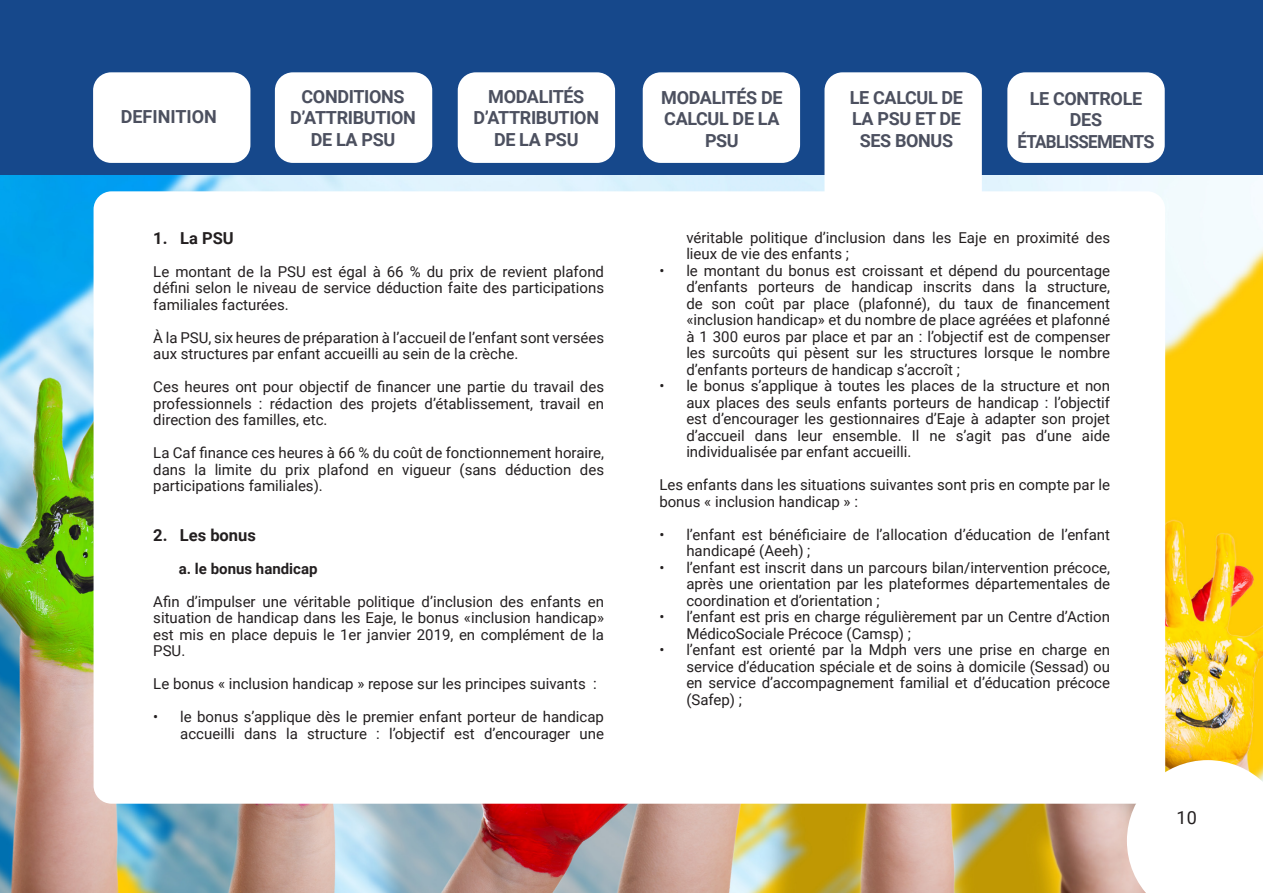
<style>
.page{position:relative;width:1263px;height:893px;background:#fff}
.page>*{position:absolute;margin:0;border:0;box-sizing:border-box;transform-origin:0 0}
.t1{font:700 18px/21.6px "Roboto";letter-spacing:-.02em;color:#4c505f;text-align:center}
.t2{font:700 18px/21.6px "Roboto";letter-spacing:-.04em;color:#4c505f;text-align:center}
.t3{font:700 18px "Roboto";color:#4c505f}
.t4{font:18px "Roboto";color:#231f20}
.t5{font:700 16.5px "Roboto";color:#231f20}
.t6{font:15px/16.5px "Roboto";color:#231f20;text-align:justify}
.t7{font:700 15px "Roboto";color:#231f20}
</style>
<div class="page">
<img style="left:0;top:174px;width:1263px;height:719px">
<div style="left:94px;top:191px;width:1071px;height:613px;background:#fff;border-radius:18px"></div>
<div style="left:0;top:0;width:1263px;height:174px;background:#16488b"></div>
<svg style="left:1127px;top:760px;width:136px;height:133px"></svg>
<div style="left:93px;top:72px;width:157px;height:91px;background:#fff;border-radius:18px"></div>
<div style="left:458px;top:72px;width:157px;height:91px;background:#fff;border-radius:18px"></div>
<div style="left:275px;top:72px;width:157px;height:91px;background:#fff;border-radius:18px"></div>
<div style="left:643px;top:72px;width:157px;height:91px;background:#fff;border-radius:18px"></div>
<div style="left:1007px;top:72px;width:158px;height:91px;background:#fff;border-radius:18px"></div>
<div style="left:824px;top:72px;width:158px;height:148px;background:#fff;border-radius:18px"></div>
<p class="t3" style="left:121px;top:104px;width:98px">DEFINITION</p>
<p class="t1" style="left:290px;top:85px;width:127px">CONDITIONS<br>D’ATTRIBUTION<br>DE LA PSU</p>
<p class="t1" style="left:473px;top:85px;width:127px">MODALITÉS<br>D’ATTRIBUTION<br>DE LA PSU</p>
<p class="t1" style="left:661px;top:86px;width:123px">MODALITÉS DE<br>CALCUL DE LA<br>PSU</p>
<p class="t1" style="left:850px;top:86px;width:115px">LE CALCUL DE<br>LA PSU ET DE<br>SES BONUS</p>
<p class="t2" style="left:1017px;top:87px;width:139px">LE CONTROLE<br>DES<br>ÉTABLISSEMENTS</p>
<p class="t5" style="left:153px;top:226px;width:82px">1. La PSU</p>
<p class="t6" style="left:153px;top:263px;width:452px">Le montant de la PSU est égal à 66 % du prix de revient plafond défini selon le niveau de service déduction faite des participations familiales facturées.</p>
<p class="t6" style="left:153px;top:329px;width:452px">À la PSU, six heures de préparation à l’accueil de l’enfant sont versées aux structures par enfant accueilli au sein de la crèche.</p>
<p class="t6" style="left:153px;top:378px;width:452px">Ces heures ont pour objectif de financer une partie du travail des professionnels : rédaction des projets d’établissement, travail en direction des familles, etc.</p>
<p class="t6" style="left:153px;top:444px;width:452px">La Caf finance ces heures à 66 % du coût de fonctionnement horaire, dans la limite du prix plafond en vigueur (sans déduction des participations familiales).</p>
<p class="t5" style="left:153px;top:523px;width:104px">2. Les bonus</p>
<p class="t7" style="left:179px;top:558px;width:140px">a. le bonus handicap</p>
<p class="t6" style="left:153px;top:593px;width:452px">Afin d’impulser une véritable politique d’inclusion des enfants en situation de handicap dans les Eaje, le bonus «inclusion handicap» est mis en place depuis le 1er janvier 2019, en complément de la PSU.</p>
<p class="t6" style="left:153px;top:675px;width:445px">Le bonus « inclusion handicap » repose sur les principes suivants :</p>
<p class="t6" style="left:153px;top:708px;width:452px;text-align:right">• le bonus s’applique dès le premier enfant porteur de handicap accueilli dans la structure : l’objectif est d’encourager une</p>
<p class="t6" style="left:686px;top:228px;width:425px">véritable politique d’inclusion dans les Eaje en proximité des lieux de vie des enfants ;</p>
<p class="t6" style="left:686px;top:261px;width:425px;text-indent:-27px">• le montant du bonus est croissant et dépend du pourcentage d’enfants porteurs de handicap inscrits dans la structure, de son coût par place (plafonné), du taux de financement «inclusion handicap» et du nombre de place agréées et plafonné à 1 300 euros par place et par an : l’objectif est de compenser les surcoûts qui pèsent sur les structures lorsque le nombre d’enfants porteurs de handicap s’accroît ;</p>
<p class="t6" style="left:686px;top:377px;width:425px;text-indent:-27px">• le bonus s’applique à toutes les places de la structure et non aux places des seuls enfants porteurs de handicap : l’objectif est d’encourager les gestionnaires d’Eaje à adapter son projet d’accueil dans leur ensemble. Il ne s’agit pas d’une aide individualisée par enfant accueilli.</p>
<p class="t6" style="left:659px;top:476px;width:452px">Les enfants dans les situations suivantes sont pris en compte par le bonus « inclusion handicap » :</p>
<p class="t6" style="left:686px;top:525px;width:425px;text-indent:-27px">• l’enfant est bénéficiaire de l’allocation d’éducation de l’enfant handicapé (Aeeh) ;</p>
<p class="t6" style="left:686px;top:558px;width:425px;text-indent:-27px">• l’enfant est inscrit dans un parcours bilan/intervention précoce, après une orientation par les plateformes départementales de coordination et d’orientation ;</p>
<p class="t6" style="left:686px;top:608px;width:425px;text-indent:-27px">• l’enfant est pris en charge régulièrement par un Centre d’Action<br>MédicoSociale Précoce (Camsp) ;</p>
<p class="t6" style="left:686px;top:641px;width:425px;text-indent:-27px">• l’enfant est orienté par la Mdph vers une prise en charge en service d’éducation spéciale et de soins à domicile (Sessad) ou en service d’accompagnement familial et d’éducation précoce (Safep) ;</p>
<p class="t4" style="left:1176px;top:805px;width:22px">10</p>
</div>
